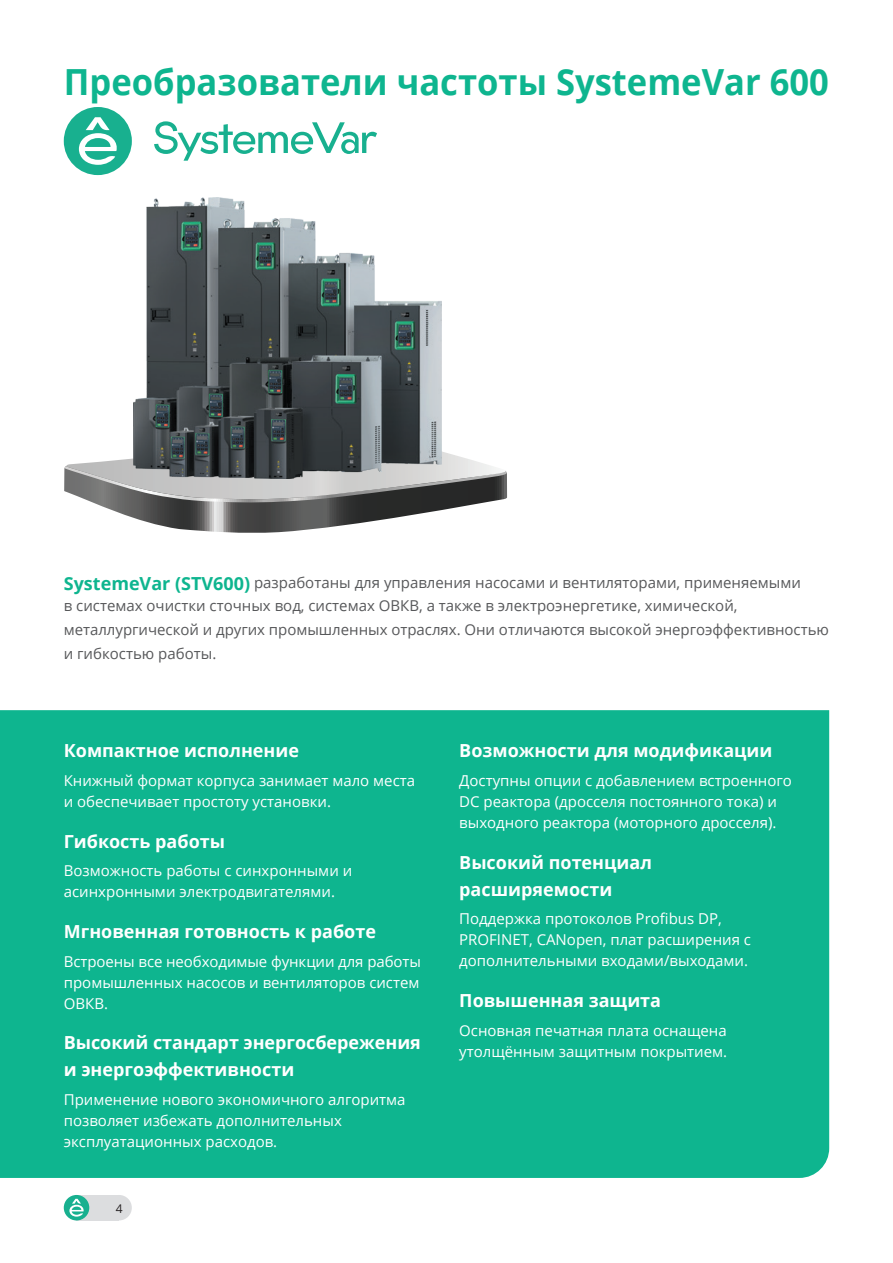
<style>
.page{position:relative;width:893px;height:1263px;background:#fff}
.page>*{position:absolute;margin:0;border:0;box-sizing:border-box;transform-origin:0 0}
.t1{font:700 36px "Open Sans";color:#0eb58f;scale:.96 1}
.t2{font:700 18px/27px "Open Sans";color:#fff}
.t3{font:15px/21px "Open Sans";color:#fff}
.t4{font:15px/22.5px "Open Sans";color:#57585a}
.t5{font:12px "Open Sans";color:#231f20}
.s1{font-weight:700;font-size:18px;color:#0eb58f}
</style>
<div class="page">
<div style="left:77px;top:1195px;width:42px;height:25px;background:#dcdddf"></div>
<div style="left:64px;top:1195px;width:25px;height:25px;background:#18b08f;border-radius:50%"></div>
<svg style="left:69px;top:1199px;width:15px;height:17px"></svg>
<div style="left:106px;top:1195px;width:26px;height:25px;background:#dcdddf;border-radius:50%"></div>
<svg style="left:154px;top:121px;width:223px;height:40px"></svg>
<svg style="left:64px;top:107px;width:68px;height:68px"></svg>
<svg style="left:64px;top:451px;width:444px;height:82px"></svg>
<img style="left:133px;top:198px;width:309px;height:280px">
<div style="left:0;top:710px;width:829px;height:468px;background:#0eb58f"></div>
<h1 class="t1" style="left:64px;top:56px;width:798px">Преобразователи частоты SystemeVar 600</h1>
<p class="t4" style="left:64px;top:571px;width:739px"><span class="s1">SystemeVar (STV600)</span> разработаны для управления насосами и вентиляторами, применяемыми в системах очистки сточных вод, системах ОВКВ, а также в электроэнергетике, химической,</p>
<p class="t4" style="left:64px;top:617px;width:767px;line-height:24px">металлургической и других промышленных отраслях. Они отличаются высокой энергоэффективностью и гибкостью работы.</p>
<p class="t2" style="left:64px;top:737px;width:237px">Компактное исполнение</p>
<p class="t3" style="left:64px;top:770px;width:353px">Книжный формат корпуса занимает мало места и обеспечивает простоту установки.</p>
<p class="t2" style="left:64px;top:827px;width:163px">Гибкость работы</p>
<p class="t3" style="left:64px;top:860px;width:290px">Возможность работы с синхронными и асинхронными электродвигателями.</p>
<p class="t2" style="left:64px;top:917px;width:314px">Мгновенная готовность к работе</p>
<p class="t3" style="left:64px;top:950px;width:359px;text-align:justify">Встроены все необходимые функции для работы промышленных насосов и вентиляторов систем ОВКВ.</p>
<p class="t2" style="left:64px;top:1029px;width:359px">Высокий стандарт энергосбережения и энергоэффективности</p>
<p class="t3" style="left:64px;top:1089px;width:343px">Применение нового экономичного алгоритма позволяет избежать дополнительных эксплуатационных расходов.</p>
<p class="t5" style="left:116px;top:1200px;width:8px">4</p>
<p class="t2" style="left:459px;top:737px;width:315px">Возможности для модификации</p>
<p class="t3" style="left:459px;top:770px;width:334px">Доступны опции с добавлением встроенного<br>DC реактора (дросселя постоянного тока) и выходного реактора (моторного дросселя).</p>
<p class="t2" style="left:459px;top:848px;width:194px">Высокий потенциал расширяемости</p>
<p class="t3" style="left:459px;top:908px;width:293px">Поддержка протоколов Profibus DP,<br>PROFINET, CANopen, плат расширения с дополнительными входами/выходами.</p>
<p class="t2" style="left:459px;top:986px;width:203px">Повышенная защита</p>
<p class="t3" style="left:459px;top:1019px;width:269px">Основная печатная плата оснащена утолщённым защитным покрытием.</p>
</div>
